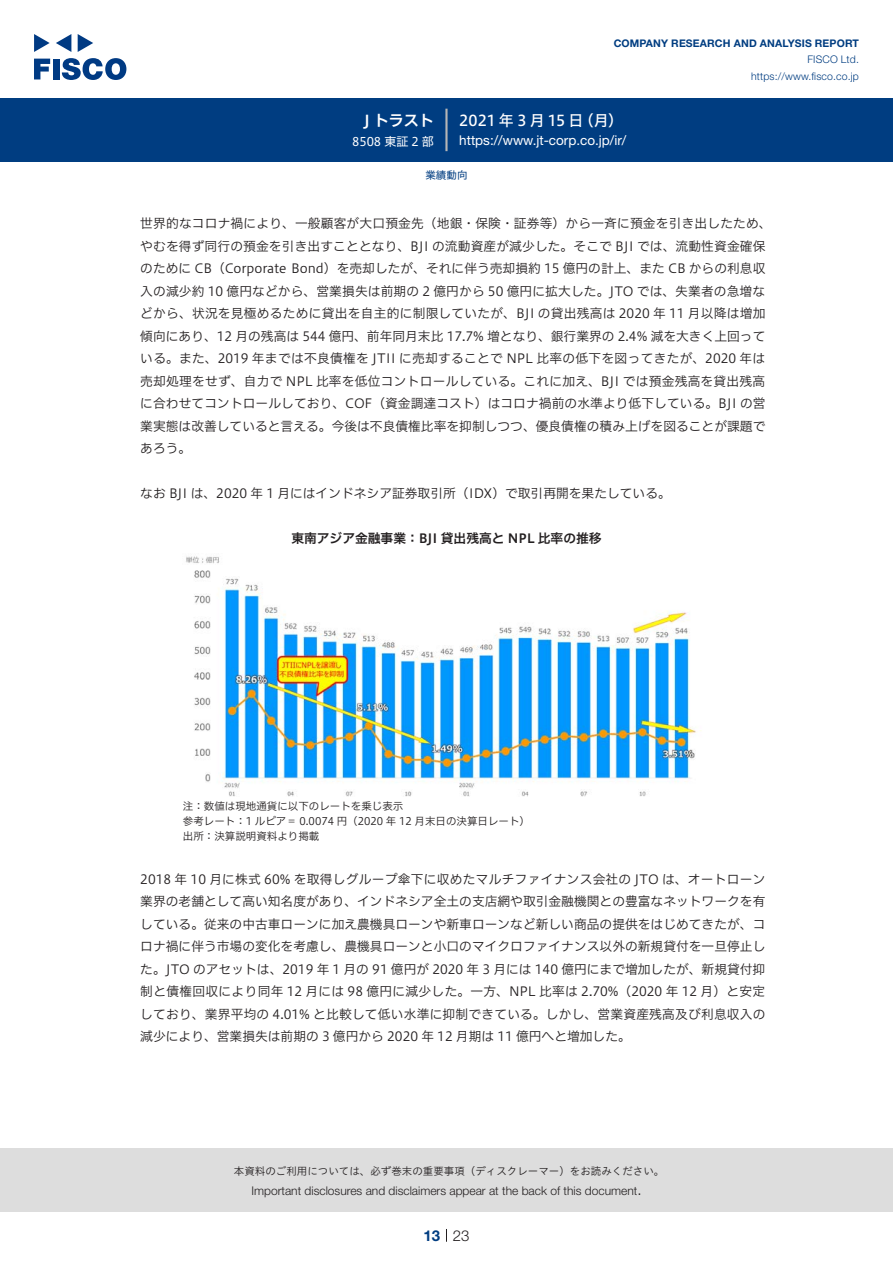
<style>
.page{position:relative;width:893px;height:1263px;background:#fff}
.page>*{position:absolute;margin:0;border:0;box-sizing:border-box;transform-origin:0 0}
.t1{font:15px "Hiragino UD Sans F Std N W5";color:#fff}
.t2{font:15px "Hiragino UD Sans F Std N W6";color:#fff}
.t3{font:300 15px "Helvetica Neue LT Std";color:#231f20}
.t4{font:700 15px "Helvetica Neue LT Std";color:#003d81}
.t5{font:13.5px "Helvetica Neue LT Std";color:#fff}
.本文3mm{font:12.75px/22.5px "Hiragino UD Sans F Std N W3";letter-spacing:.005em;color:#231f20}
.チャートタイトル{font:12.75px "Hiragino UD Sans F Std N W6";color:#231f20}
.t6{font:300 12px "Helvetica Neue LT Std";color:#231f20}
.t7{font:12px "Hiragino UD Sans F Std N W4";color:#fff}
.表組み基本スタイル{font:10.5px "Hiragino UD Sans F Std N W3";color:#231f20}
.t8{font:10.5px "Hiragino UD Sans Std W3";color:#231f20}
.t9{font:700 10.5px "Helvetica Neue LT Std";letter-spacing:.015em;color:#003d81}
.t10{font:300 10.5px/16.5px "Helvetica Neue LT Std";letter-spacing:.015em;color:#003d81;text-align:right}
.ヘッダー{font:10.5px "Hiragino UD Sans F Std N W4";color:#003d81}
</style>
<div class="page">
<div style="left:0;top:1148px;width:893px;height:64px;background:#ddd"></div>
<svg style="left:34px;top:59px;width:16px;height:20px"></svg>
<div style="left:53px;top:59px;width:6px;height:20px;background:#003a83"></div>
<svg style="left:62px;top:58px;width:64px;height:22px"></svg>
<svg style="left:34px;top:34px;width:16px;height:18px"></svg>
<svg style="left:78px;top:34px;width:15px;height:18px"></svg>
<svg style="left:56px;top:34px;width:15px;height:18px"></svg>
<div style="left:0;top:98px;width:893px;height:64px;background:#003d81"></div>
<hr style="left:445px;top:109px;width:3px;height:42px;background:#b5b5b6">
<svg style="left:446px;top:1229px;width:1px;height:13px"></svg>
<img style="left:186px;top:556px;width:516px;height:241px">
<p class="t2" style="left:364px;top:109px;width:71px">J トラスト</p>
<p class="t7" style="left:352px;top:132px;width:83px">8508 東証 2 部</p>
<p class="t9" style="left:614px;top:37px;width:247px">COMPANY RESEARCH AND ANALYSIS REPORT</p>
<p class="t10" style="left:751px;top:51px;width:109px">FISCO Ltd. https://www.fisco.co j p.</p>
<p class="t1" style="left:459px;top:109px;width:126px">2021 年 3 月 15 日</p>
<p class="t1" style="left:579px;top:109px;width:46px">（月(</p>
<p class="t5" style="left:459px;top:132px;width:169px">h t t p s : / / w w w -j t. c o r p . c o j p. /i r/</p>
<p class="ヘッダー" style="left:425px;top:167px;width:43px">業績動向</p>
<p class="本文3mm" style="left:140px;top:211px;width:633px">世界的なコロナ禍により、一般顧客が大口預金先（地銀・保険・証券等）から一斉に預金を引き出したため、やむを得ず同行の預金を引き出すこととなり、BJI の流動資産が減少した。そこで BJI では、流動性資金確保のために CB（Corporate Bond）を売却したが、それに伴う売却損約 15 億円の計上、また CB からの利息収入の減少約 10 億円などから、営業損失は前期の 2 億円から 50 億円に拡大した。JTO では、失業者の急増などから、状況を見極めるために貸出を自主的に制限していたが、BJI の貸出残高は 2020 年 11 月以降は増加傾向にあり、12 月の残高は 544 億円、前年同月末比 17.7% 増となり、銀行業界の 2.4% 減を大きく上回っている。また、2019 年までは不良債権を JTII に売却することで NPL 比率の低下を図ってきたが、2020 年は売却処理をせず、自力で NPL 比率を低位コントロールしている。これに加え、BJI では預金残高を貸出残高に合わせてコントロールしており、COF（資金調達コスト）はコロナ禍前の水準より低下している。BJI の営業実態は改善していると言える。今後は不良債権比率を抑制しつつ、優良債権の積み上げを図ることが課題であろう。</p>
<p class="本文3mm" style="left:140px;top:481px;width:532px">なお BJI は、2020 年 1 月にはインドネシア証券取引所（IDX）で取引再開を果たしている。</p>
<p class="チャートタイトル" style="left:291px;top:529px;width:312px">東南アジア金融事業：BJI 貸出残高と NPL 比率の推移</p>
<p class="表組み基本スタイル" style="left:183px;top:798px;width:222px">注：数値は現地通貨に以下のレートを乗じ表示</p>
<p class="表組み基本スタイル" style="left:183px;top:813px;width:349px">参考レート：1 ルピア＝ 0.0074 円（2020 年 12 月末日の決算日レート(</p>
<p class="表組み基本スタイル" style="left:183px;top:828px;width:138px">出所：決算説明資料より掲載</p>
<p class="本文3mm" style="left:140px;top:867px;width:627px;text-align:justify">2018 年 10 月に株式 60% を取得しグループ傘下に収めたマルチファイナンス会社の JTO は、オートローン業界の老舗として高い知名度があり、インドネシア全土の支店網や取引金融機関との豊富なネットワークを有している。従来の中古車ローンに加え農機具ローンや新車ローンなど新しい商品の提供をはじめてきたが、コロナ禍に伴う市場の変化を考慮し、農機具ローンと小口のマイクロファイナンス以外の新規貸付を一旦停止した。JTO のアセットは、2019 年 1 月の 91 億円が 2020 年 3 月には 140 億円にまで増加したが、新規貸付抑制と債権回収により同年 12 月には 98 億円に減少した。一方、NPL 比率は 2.70%（2020 年 12 月）と安定しており、業界平均の 4.01% と比較して低い水準に抑制できている。しかし、営業資産残高及び利息収入の減少により、営業損失は前期の 3 億円から 2020 年 12 月期は 11 億円へと増加した。</p>
<p class="t8" style="left:234px;top:1163px;width:432px">本資料のご利用については、必ず巻末の重要事項（ディスクレーマー）をお読みください。</p>
<p class="t3" style="left:637px;top:1180px;width:6px">.</p>
<p class="t6" style="left:251px;top:1183px;width:387px">Important disclosures and disclaimers appear at the back of this document</p>
<p class="t4" style="left:423px;top:1226px;width:18px">13</p>
<p class="t3" style="left:453px;top:1226px;width:18px">23</p>
</div>
